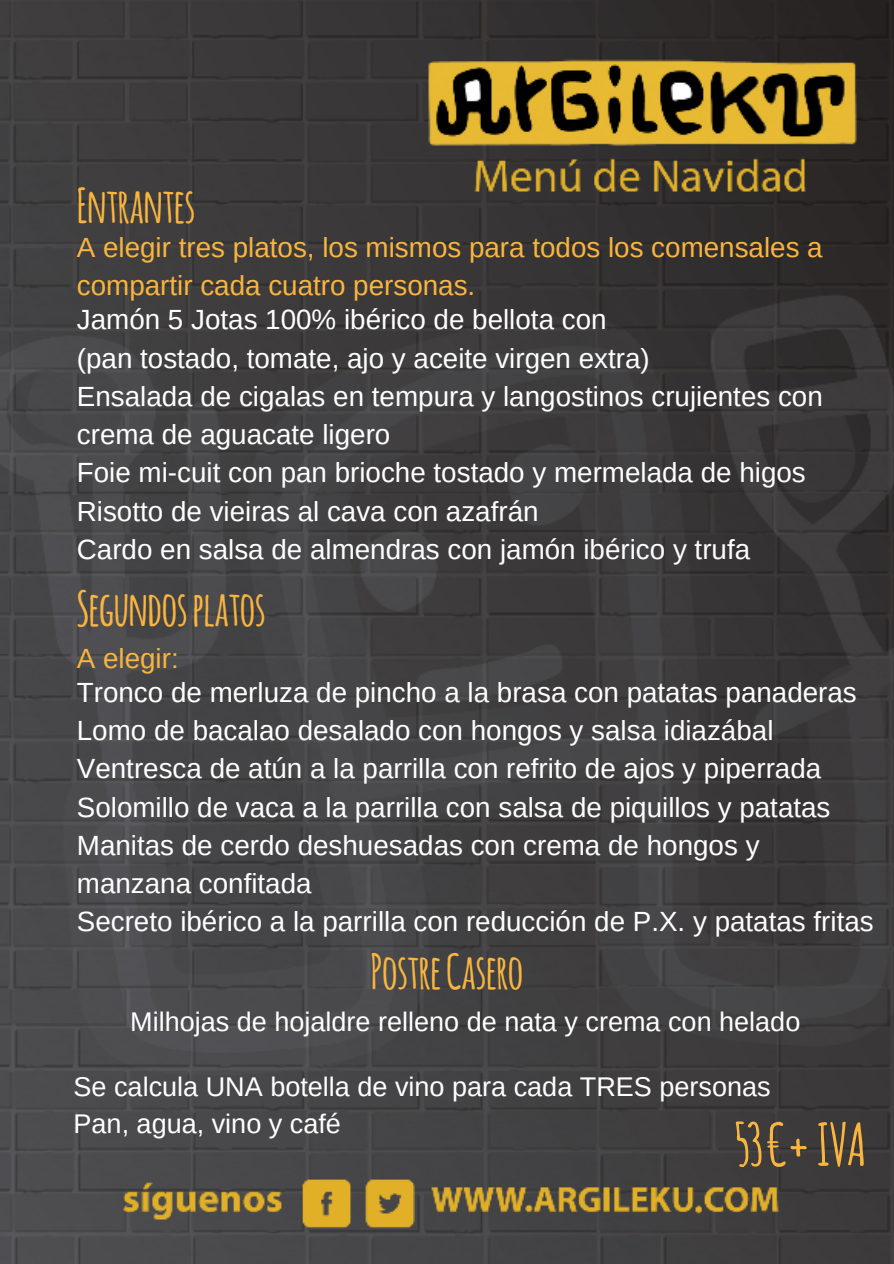
<style>
.page{position:relative;width:894px;height:1264px;background:#fff}
.page>*{position:absolute;margin:0;border:0;box-sizing:border-box;transform-origin:0 0}
.t1{font:700 57.75px "Amatic";color:#f9b53f}
.t2{font:700 47.25px "Amatic";color:#f9b53f}
.t3{font:27.75px/38.2px "Arimo";color:#fff}
.t4{font:27.75px/38.2px "Arimo";color:#f9b53f}
.t5{font:27px/37.2px "Arimo";color:#fff}
</style>
<div class="page">
<img style="left:0;top:0;width:893px;height:1263px">
<h2 class="t2" style="left:77px;top:179px;width:120px">Entrantes</h2>
<p class="t4" style="left:77px;top:228px;width:747px">A elegir tres platos, los mismos para todos los comensales a compartir cada cuatro personas.</p>
<p class="t3" style="left:77px;top:300px;width:747px">Jamón 5 Jotas 100% ibérico de bellota con<br>(pan tostado, tomate, ajo y aceite virgen extra)<br>Ensalada de cigalas en tempura y langostinos crujientes con crema de aguacate ligero<br>Foie mi-cuit con pan brioche tostado y mermelada de higos Risotto de vieiras al cava con azafrán<br>Cardo en salsa de almendras con jamón ibérico y trufa</p>
<h2 class="t2" style="left:77px;top:581px;width:190px">Segundos platos</h2>
<p class="t4" style="left:77px;top:639px;width:103px">A elegir:</p>
<p class="t3" style="left:77px;top:673px;width:798px">Tronco de merluza de pincho a la brasa con patatas panaderas Lomo de bacalao desalado con hongos y salsa idiazábal Ventresca de atún a la parrilla con refrito de ajos y piperrada Solomillo de vaca a la parrilla con salsa de piquillos y patatas Manitas de cerdo deshuesadas con crema de hongos y manzana confitada<br>Secreto ibérico a la parrilla con reducción de P.X. y patatas fritas</p>
<h2 class="t2" style="left:371px;top:945px;width:154px">Postre Casero</h2>
<p class="t5" style="left:130px;top:1003px;width:671px">Milhojas de hojaldre relleno de nata y crema con helado</p>
<p class="t5" style="left:74px;top:1068px;width:698px">Se calcula UNA botella de vino para cada TRES personas<br>Pan, agua, vino y café</p>
<h1 class="t1" style="left:735px;top:1112px;width:131px">53€+ IVA</h1>
</div>
